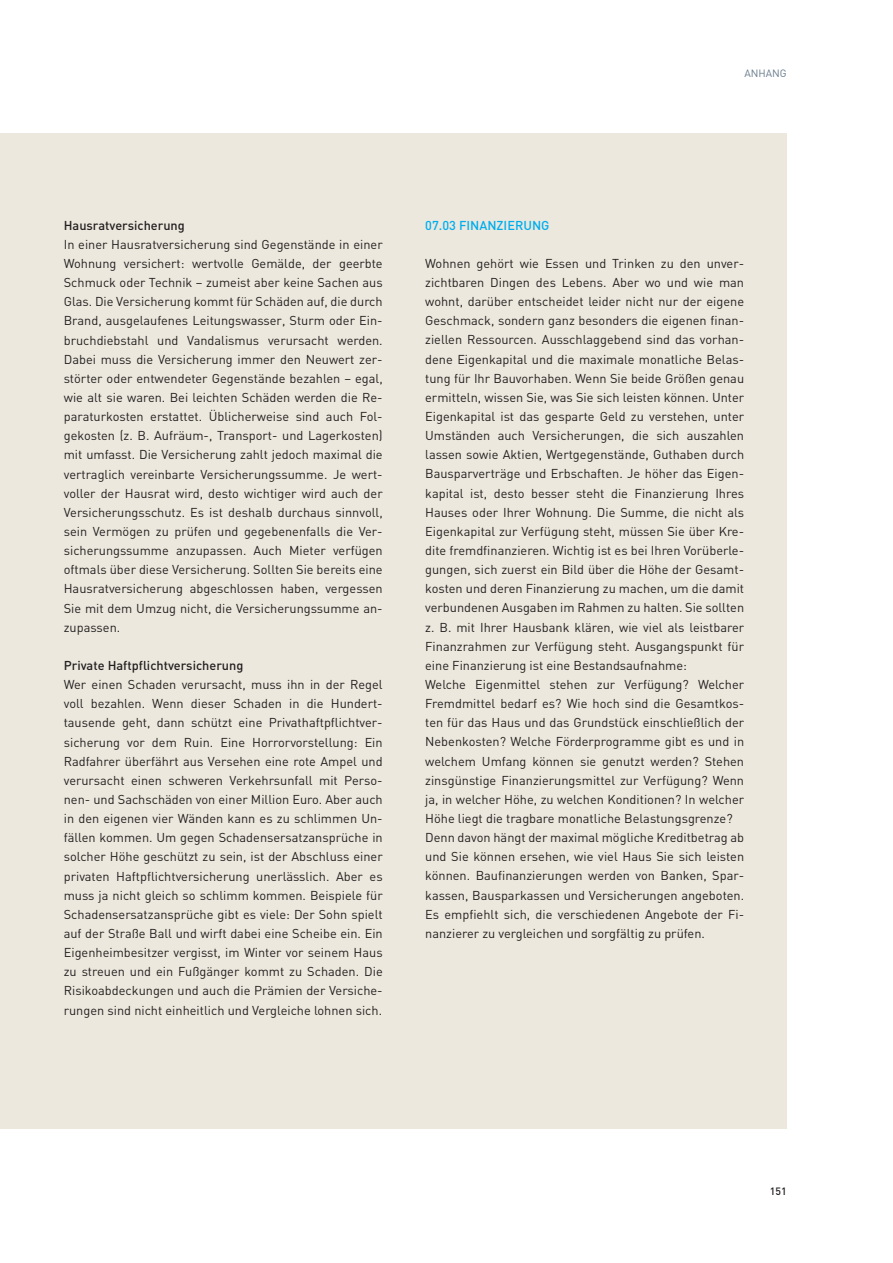
<style>
.page{position:relative;width:893px;height:1263px;background:#fff}
.page>*{position:absolute;margin:0;border:0;box-sizing:border-box;transform-origin:0 0}
.t1{font:12.75px/19.2px "DIN";color:#231f20;text-align:justify}
.t2{font:500 12.75px "DIN";color:#231f20}
.t3{font:500 12.75px "DIN";color:#00aeef}
.t4{font:10.5px "DIN";color:#687c8c}
.t5{font:500 10.5px "DIN";color:#231f20}
</style>
<div class="page">
<div style="left:0;top:134px;width:787px;height:995px;background:#ece8dd"></div>
<p class="t4" style="left:744px;top:66px;width:44px">ANHANG</p>
<p class="t2" style="left:64px;top:217px;width:123px">Hausratversicherung</p>
<p class="t1" style="left:64px;top:234px;width:320px">In einer Hausratversicherung sind Gegenstände in einer Wohnung versichert: wertvolle Gemälde, der geerbte Schmuck oder Technik – zumeist aber keine Sachen aus Glas. Die Versicherung kommt für Schäden auf, die durch Brand, ausgelaufenes Leitungswasser, Sturm oder Ein&shy;bruchdiebstahl und Vandalismus verursacht werden.<br>Dabei muss die Versicherung immer den Neuwert zer&shy;störter oder entwendeter Gegenstände bezahlen – egal, wie alt sie waren. Bei leichten Schäden werden die Re&shy;paraturkosten erstattet. Üblicherweise sind auch Fol&shy;gekosten (z. B. Aufräum-, Transport- und Lagerkosten) mit umfasst. Die Versicherung zahlt jedoch maximal die vertraglich vereinbarte Versicherungssumme. Je wert&shy;voller der Hausrat wird, desto wichtiger wird auch der Versicherungsschutz. Es ist deshalb durchaus sinnvoll, sein Vermögen zu prüfen und gegebenenfalls die Ver&shy;sicherungssumme anzupassen. Auch Mieter verfügen oftmals über diese Versicherung. Sollten Sie bereits eine Hausratversicherung abgeschlossen haben, vergessen Sie mit dem Umzug nicht, die Versicherungssumme an&shy;zupassen.</p>
<p class="t2" style="left:64px;top:657px;width:181px">Private Haftpflichtversicherung</p>
<p class="t1" style="left:64px;top:675px;width:320px">Wer einen Schaden verursacht, muss ihn in der Regel voll bezahlen. Wenn dieser Schaden in die Hundert&shy;tausende geht, dann schützt eine Privathaftpflichtver&shy;sicherung vor dem Ruin. Eine Horrorvorstellung: Ein Radfahrer überfährt aus Versehen eine rote Ampel und verursacht einen schweren Verkehrsunfall mit Perso&shy;nen- und Sachschäden von einer Million Euro. Aber auch in den eigenen vier Wänden kann es zu schlimmen Un&shy;fällen kommen. Um gegen Schadensersatzansprüche in solcher Höhe geschützt zu sein, ist der Abschluss einer privaten Haftpflichtversicherung unerlässlich. Aber es muss ja nicht gleich so schlimm kommen. Beispiele für Schadensersatzansprüche gibt es viele: Der Sohn spielt auf der Straße Ball und wirft dabei eine Scheibe ein. Ein Eigenheimbesitzer vergisst, im Winter vor seinem Haus zu streuen und ein Fußgänger kommt zu Schaden. Die Risikoabdeckungen und auch die Prämien der Versiche&shy;rungen sind nicht einheitlich und Vergleiche lohnen sich.</p>
<p class="t3" style="left:425px;top:217px;width:126px">07.03 FINANZIERUNG</p>
<p class="t1" style="left:425px;top:253px;width:320px;text-align:left">Wohnen gehört wie Essen und Trinken zu den unver&shy;zichtbaren Dingen des Lebens. Aber wo und wie man wohnt, darüber entscheidet leider nicht nur der eigene Geschmack, sondern ganz besonders die eigenen finan&shy;ziellen Ressourcen. Ausschlaggebend sind das vorhan&shy;dene Eigenkapital und die maximale monatliche Belas&shy;tung für Ihr Bauvorhaben. Wenn Sie beide Größen genau ermitteln, wissen Sie, was Sie sich leisten können. Unter Eigenkapital ist das gesparte Geld zu verstehen, unter Umständen auch Versicherungen, die sich auszahlen lassen sowie Aktien, Wertgegenstände, Guthaben durch Bausparverträge und Erbschaften. Je höher das Eigen&shy;kapital ist, desto besser steht die Finanzierung Ihres Hauses oder Ihrer Wohnung. Die Summe, die nicht als Eigenkapital zur Verfügung steht, müssen Sie über Kre&shy;dite fremdfinanzieren. Wichtig ist es bei Ihren Vorüberle&shy;gungen, sich zuerst ein Bild über die Höhe der Gesamt&shy;kosten und deren Finanzierung zu machen, um die damit verbundenen Ausgaben im Rahmen zu halten. Sie sollten z. B. mit Ihrer Hausbank klären, wie viel als leistbarer Finanzrahmen zur Verfügung steht. Ausgangspunkt für eine Finanzierung ist eine Bestandsaufnahme:<br>Welche Eigenmittel stehen zur Verfügung? Welcher Fremdmittel bedarf es? Wie hoch sind die Gesamtkos&shy;ten für das Haus und das Grundstück einschließlich der Nebenkosten? Welche Förderprogramme gibt es und in welchem Umfang können sie genutzt werden? Stehen zinsgünstige Finanzierungsmittel zur Verfügung? Wenn ja, in welcher Höhe, zu welchen Konditionen? In welcher Höhe liegt die tragbare monatliche Belastungsgrenze?<br>Denn davon hängt der maximal mögliche Kreditbetrag ab und Sie können ersehen, wie viel Haus Sie sich leisten können. Baufinanzierungen werden von Banken, Spar&shy;kassen, Bausparkassen und Versicherungen angeboten.<br>Es empfiehlt sich, die verschiedenen Angebote der Fi&shy;nanzierer zu vergleichen und sorgfältig zu prüfen.</p>
<p class="t5" style="left:770px;top:1184px;width:18px">151</p>
</div>
